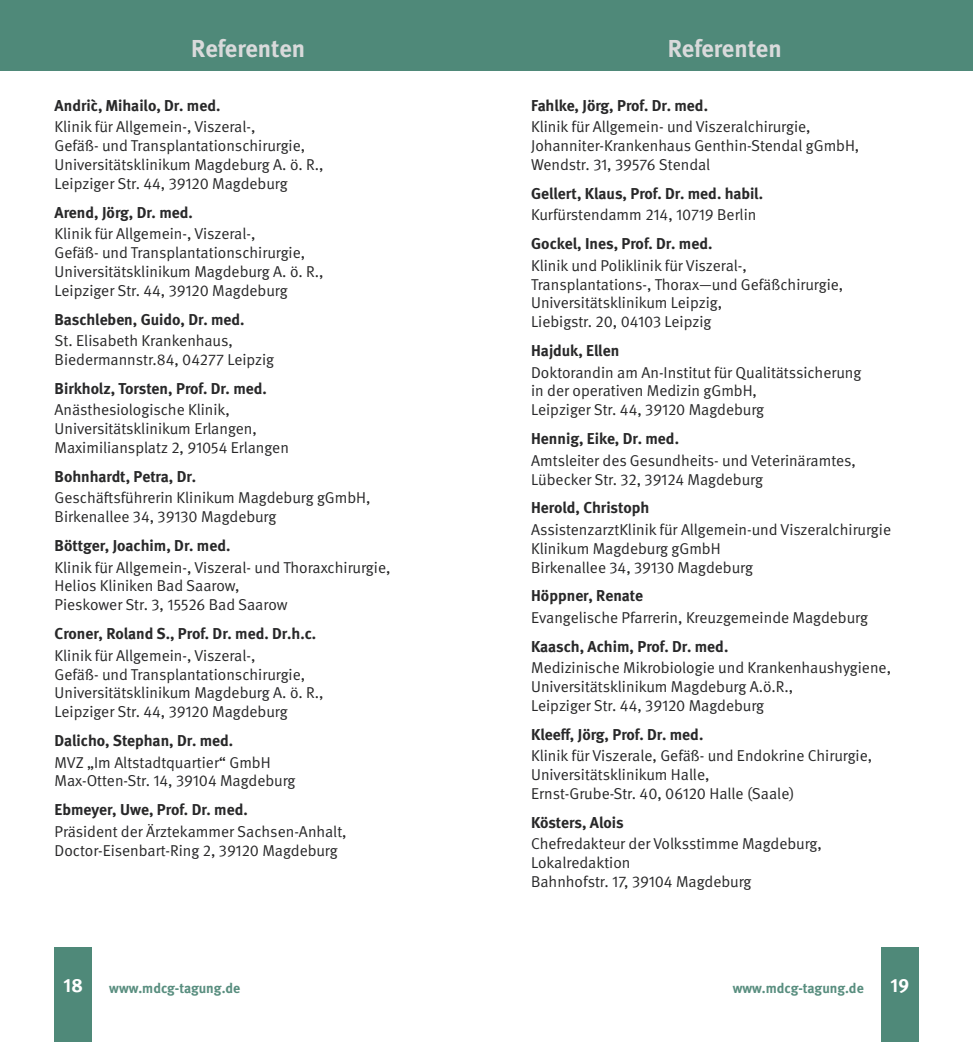
<style>
.page{position:relative;width:973px;height:1042px;background:#fff}
.page>*{position:absolute;margin:0;border:0;box-sizing:border-box;transform-origin:0 0}
.t1{font:700 24.5px "DGUV Meta";color:#d9dadb}
.t2{font:700 19.25px "DGUV Meta";color:#fff}
.t3{font:15.75px/18.9px "DGUV Meta";color:#282829}
.t4{font:700 15.75px "DGUV Meta";color:#282829}
.t5{font:700 14px "DGUV Meta";color:#598e7f}
</style>
<div class="page">
<div style="left:55px;top:947px;width:37px;height:95px;background:#4f8979"></div>
<div style="left:881px;top:947px;width:37px;height:95px;background:#4f8979"></div>
<div style="left:0;top:0;width:972px;height:71px;background:#4f8979"></div>
<h1 class="t1" style="left:191px;top:34px;width:115px">Referenten</h1>
<h1 class="t1" style="left:667px;top:34px;width:115px">Referenten</h1>
<p class="t4" style="left:55px;top:96px;width:167px">Andri`c, Mihailo, Dr. med.</p>
<p class="t3" style="left:55px;top:118px;width:270px">Klinik für Allgemein-, Viszeral-,<br>Gefäß- und Transplantationschirurgie, Universitätsklinikum Magdeburg A. ö. R., Leipziger Str. 44, 39120 Magdeburg</p>
<p class="t4" style="left:55px;top:203px;width:140px">Arend, Jörg, Dr. med.</p>
<p class="t3" style="left:55px;top:225px;width:270px">Klinik für Allgemein-, Viszeral-,<br>Gefäß- und Transplantationschirurgie, Universitätsklinikum Magdeburg A. ö. R., Leipziger Str. 44, 39120 Magdeburg</p>
<p class="t4" style="left:55px;top:310px;width:191px">Baschleben, Guido, Dr. med.</p>
<p class="t3" style="left:55px;top:332px;width:221px">St. Elisabeth Krankenhaus,<br>Biedermannstr.84, 04277 Leipzig</p>
<p class="t4" style="left:55px;top:379px;width:214px">Birkholz, Torsten, Prof. Dr. med.</p>
<p class="t3" style="left:55px;top:401px;width:236px">Anästhesiologische Klinik,<br>Universitätsklinikum Erlangen,<br>Maximiliansplatz 2, 91054 Erlangen</p>
<p class="t4" style="left:55px;top:467px;width:143px">Bohnhardt, Petra, Dr.</p>
<p class="t3" style="left:55px;top:489px;width:317px">Geschäftsführerin Klinikum Magdeburg gGmbH,<br>Birkenallee 34, 39130 Magdeburg</p>
<p class="t4" style="left:55px;top:536px;width:177px">Böttger, Joachim, Dr. med.</p>
<p class="t3" style="left:55px;top:558px;width:337px">Klinik für Allgemein-, Viszeral- und Thoraxchirurgie,<br>Helios Kliniken Bad Saarow,<br>Pieskower Str. 3, 15526 Bad Saarow</p>
<p class="t4" style="left:55px;top:624px;width:263px">Croner, Roland S., Prof. Dr. med. Dr.h.c.</p>
<p class="t3" style="left:55px;top:646px;width:270px">Klinik für Allgemein-, Viszeral-,<br>Gefäß- und Transplantationschirurgie, Universitätsklinikum Magdeburg A. ö. R., Leipziger Str. 44, 39120 Magdeburg</p>
<p class="t4" style="left:55px;top:731px;width:180px">Dalicho, Stephan, Dr. med.</p>
<p class="t3" style="left:55px;top:753px;width:242px">MVZ „Im Altstadtquartier“ GmbH<br>Max-Otten-Str. 14, 39104 Magdeburg</p>
<p class="t4" style="left:55px;top:800px;width:195px">Ebmeyer, Uwe, Prof. Dr. med.</p>
<p class="t3" style="left:55px;top:822px;width:293px">Präsident der Ärztekammer Sachsen-Anhalt,<br>Doctor-Eisenbart-Ring 2, 39120 Magdeburg</p>
<p class="t4" style="left:531px;top:96px;width:178px">Fahlke, Jörg, Prof. Dr. med.</p>
<p class="t3" style="left:531px;top:118px;width:329px">Klinik für Allgemein- und Viszeralchirurgie,<br>Johanniter-Krankenhaus Genthin-Stendal gGmbH,<br>Wendstr. 31, 39576 Stendal</p>
<p class="t4" style="left:531px;top:184px;width:233px">Gellert, Klaus, Prof. Dr. med. habil.</p>
<p class="t3" style="left:531px;top:206px;width:227px">Kurfürstendamm 214, 10719 Berlin</p>
<p class="t4" style="left:531px;top:234px;width:183px">Gockel, Ines, Prof. Dr. med.</p>
<p class="t3" style="left:531px;top:256px;width:313px">Klinik und Poliklinik für Viszeral-, Transplantations-, Thorax—und Gefäßchirurgie, Universitätsklinikum Leipzig,<br>Liebigstr. 20, 04103 Leipzig</p>
<p class="t4" style="left:531px;top:341px;width:90px">Hajduk, Ellen</p>
<p class="t3" style="left:531px;top:363px;width:332px">Doktorandin am An-Institut für Qualitätssicherung in der operativen Medizin gGmbH,<br>Leipziger Str. 44, 39120 Magdeburg</p>
<p class="t4" style="left:531px;top:429px;width:149px">Hennig, Eike, Dr. med.</p>
<p class="t3" style="left:531px;top:451px;width:326px">Amtsleiter des Gesundheits- und Veterinäramtes,<br>Lübecker Str. 32, 39124 Magdeburg</p>
<p class="t4" style="left:531px;top:498px;width:120px">Herold, Christoph</p>
<p class="t3" style="left:531px;top:520px;width:361px">AssistenzarztKlinik für Allgemein-und Viszeralchirurgie<br>Klinikum Magdeburg gGmbH<br>Birkenallee 34, 39130 Magdeburg</p>
<p class="t4" style="left:531px;top:586px;width:113px">Höppner, Renate</p>
<p class="t3" style="left:531px;top:608px;width:338px">Evangelische Pfarrerin, Kreuzgemeinde Magdeburg</p>
<p class="t4" style="left:531px;top:637px;width:199px">Kaasch, Achim, Prof. Dr. med.</p>
<p class="t3" style="left:531px;top:658px;width:361px">Medizinische Mikrobiologie und Krankenhaushygiene,<br>Universitätsklinikum Magdeburg A.ö.R.,<br>Leipziger Str. 44, 39120 Magdeburg</p>
<p class="t4" style="left:531px;top:725px;width:174px">Kleeff, Jörg, Prof. Dr. med.</p>
<p class="t3" style="left:531px;top:746px;width:342px">Klinik für Viszerale, Gefäß- und Endokrine Chirurgie,<br>Universitätsklinikum Halle,<br>Ernst-Grube-Str. 40, 06120 Halle (Saale)</p>
<p class="t4" style="left:531px;top:813px;width:94px">Kösters, Alois</p>
<p class="t3" style="left:531px;top:834px;width:292px">Chefredakteur der Volksstimme Magdeburg,<br>Lokalredaktion<br>Bahnhofstr. 17, 39104 Magdeburg</p>
<p class="t2" style="left:64px;top:974px;width:21px">18</p>
<p class="t5" style="left:109px;top:979px;width:133px">www.mdcg-tagung.de</p>
<p class="t5" style="left:732px;top:979px;width:133px">www.mdcg-tagung.de</p>
<p class="t2" style="left:890px;top:974px;width:20px">19</p>
</div>
